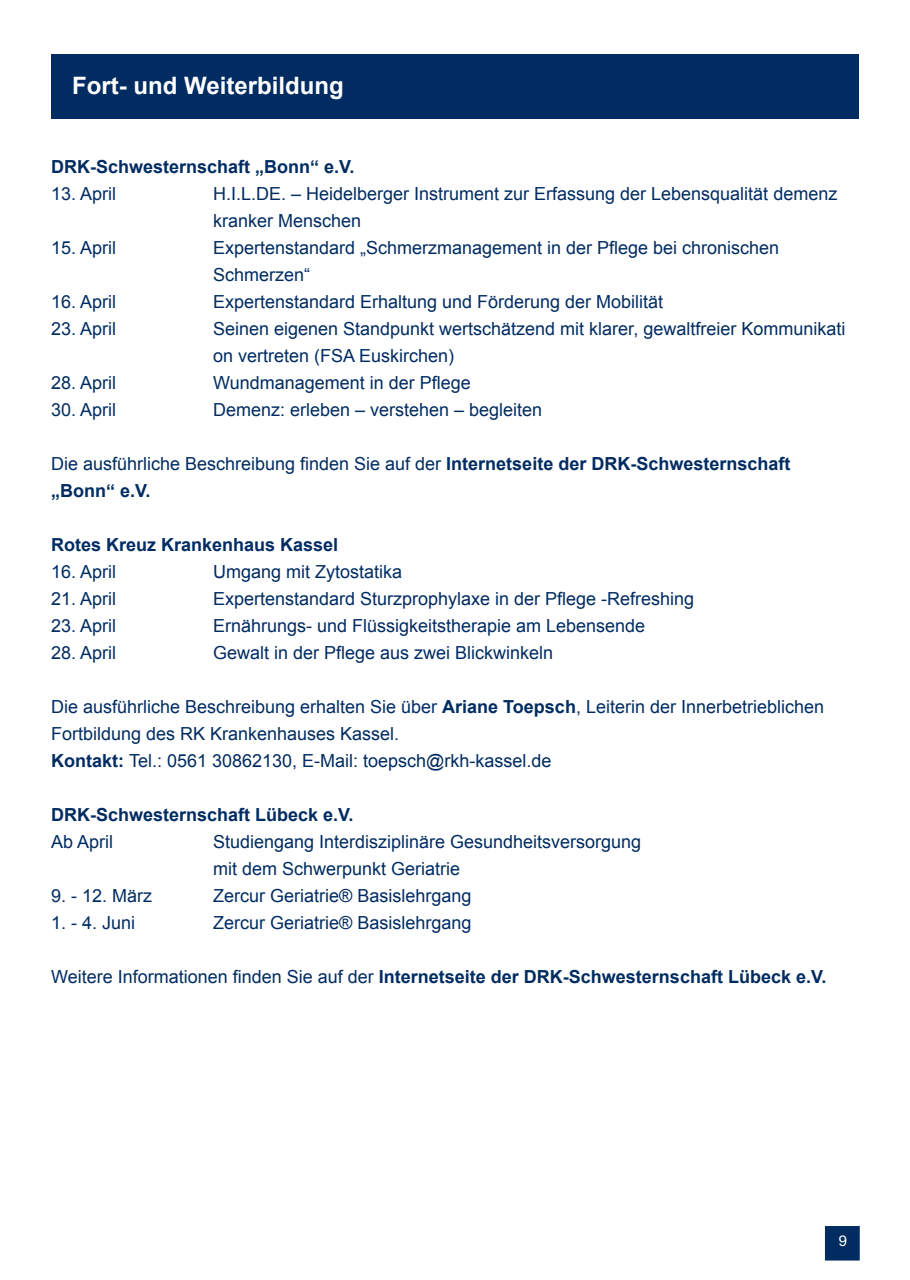
<style>
.page{position:relative;width:910px;height:1280px;background:#fff}
.page>*{position:absolute;margin:0;border:0;box-sizing:border-box;transform-origin:0 0}
.t1{font:700 24px "Arial";color:#fff}
.t2{font:18px/27px "Arial";color:#002c62}
.t3{font:700 18px/27px "Arial";color:#002c62}
.t4{font:15px "Helvetica Neue";color:#fff}
.s1{font-weight:400}
.s2{font-weight:700}
</style>
<div class="page">
<div style="left:825px;top:1226px;width:35px;height:34px;background:#002c62;border:1px solid #002c62"></div>
<div style="left:51px;top:55px;width:808px;height:64px;background:#002c62"></div>
<h1 class="t1" style="left:72px;top:69px;width:273px">Fort- und Weiterbildung</h1>
<p class="t3" style="left:51px;top:154px;width:305px">DRK-Schwesternschaft „Bonn“ e.V.</p>
<p class="t2" style="left:51px;top:180px;width:67px">13. April</p>
<p class="t2" style="left:213px;top:180px;width:626px">H.I.L.DE. – Heidelberger Instrument zur Erfassung der Lebensqualität demenz kranker Menschen</p>
<p class="t2" style="left:51px;top:234px;width:67px">15. April</p>
<p class="t2" style="left:213px;top:234px;width:568px">Expertenstandard „Schmerzmanagement in der Pflege bei chronischen<br>Schmerzen“</p>
<p class="t2" style="left:51px;top:288px;width:67px">16. April</p>
<p class="t2" style="left:213px;top:288px;width:452px">Expertenstandard Erhaltung und Förderung der Mobilität</p>
<p class="t2" style="left:51px;top:315px;width:67px">23. April</p>
<p class="t2" style="left:213px;top:315px;width:634px">Seinen eigenen Standpunkt wertschätzend mit klarer, gewaltfreier Kommunikati on vertreten (FSA Euskirchen)</p>
<p class="t2" style="left:51px;top:369px;width:67px">28. April</p>
<p class="t2" style="left:213px;top:369px;width:259px">Wundmanagement in der Pflege</p>
<p class="t2" style="left:51px;top:396px;width:67px">30. April</p>
<p class="t2" style="left:213px;top:396px;width:331px">Demenz: erleben – verstehen – begleiten</p>
<p class="t3" style="left:51px;top:451px;width:741px"><span class="s1">Die ausführliche Beschreibung finden Sie auf der</span> Internetseite der DRK-Schwesternschaft „Bonn“ e.V.</p>
<p class="t3" style="left:51px;top:532px;width:289px">Rotes Kreuz Krankenhaus Kassel</p>
<p class="t2" style="left:51px;top:558px;width:67px">16. April</p>
<p class="t2" style="left:213px;top:558px;width:191px">Umgang mit Zytostatika</p>
<p class="t2" style="left:51px;top:585px;width:67px">21. April</p>
<p class="t2" style="left:213px;top:585px;width:483px">Expertenstandard Sturzprophylaxe in der Pflege -Refreshing</p>
<p class="t2" style="left:51px;top:612px;width:67px">23. April</p>
<p class="t2" style="left:213px;top:612px;width:434px">Ernährungs- und Flüssigkeitstherapie am Lebensende</p>
<p class="t2" style="left:51px;top:639px;width:67px">28. April</p>
<p class="t2" style="left:213px;top:639px;width:342px">Gewalt in der Pflege aus zwei Blickwinkeln</p>
<p class="t2" style="left:51px;top:693px;width:775px">Die ausführliche Beschreibung erhalten Sie über <span class="s2">Ariane Toepsch</span>, Leiterin der Innerbetrieblichen<br>Fortbildung des RK Krankenhauses Kassel.<br><span class="s2">Kontakt:</span> Tel.: 0561 30862130, E-Mail: toepsch@rkh-kassel.de</p>
<p class="t3" style="left:51px;top:802px;width:304px">DRK-Schwesternschaft Lübeck e.V.</p>
<p class="t2" style="left:51px;top:828px;width:64px">Ab April</p>
<p class="t2" style="left:213px;top:828px;width:430px">Studiengang Interdisziplinäre Gesundheitsversorgung mit dem Schwerpunkt Geriatrie</p>
<p class="t2" style="left:51px;top:882px;width:103px">9. - 12. März</p>
<p class="t2" style="left:213px;top:882px;width:260px">Zercur Geriatrie® Basislehrgang</p>
<p class="t2" style="left:51px;top:909px;width:86px">1. - 4. Juni</p>
<p class="t2" style="left:213px;top:909px;width:260px">Zercur Geriatrie® Basislehrgang</p>
<p class="t3" style="left:51px;top:964px;width:777px"><span class="s1">Weitere Informationen finden Sie auf der</span> Internetseite der DRK-Schwesternschaft Lübeck e.V.</p>
<p class="t4" style="left:839px;top:1231px;width:10px">9</p>
</div>
